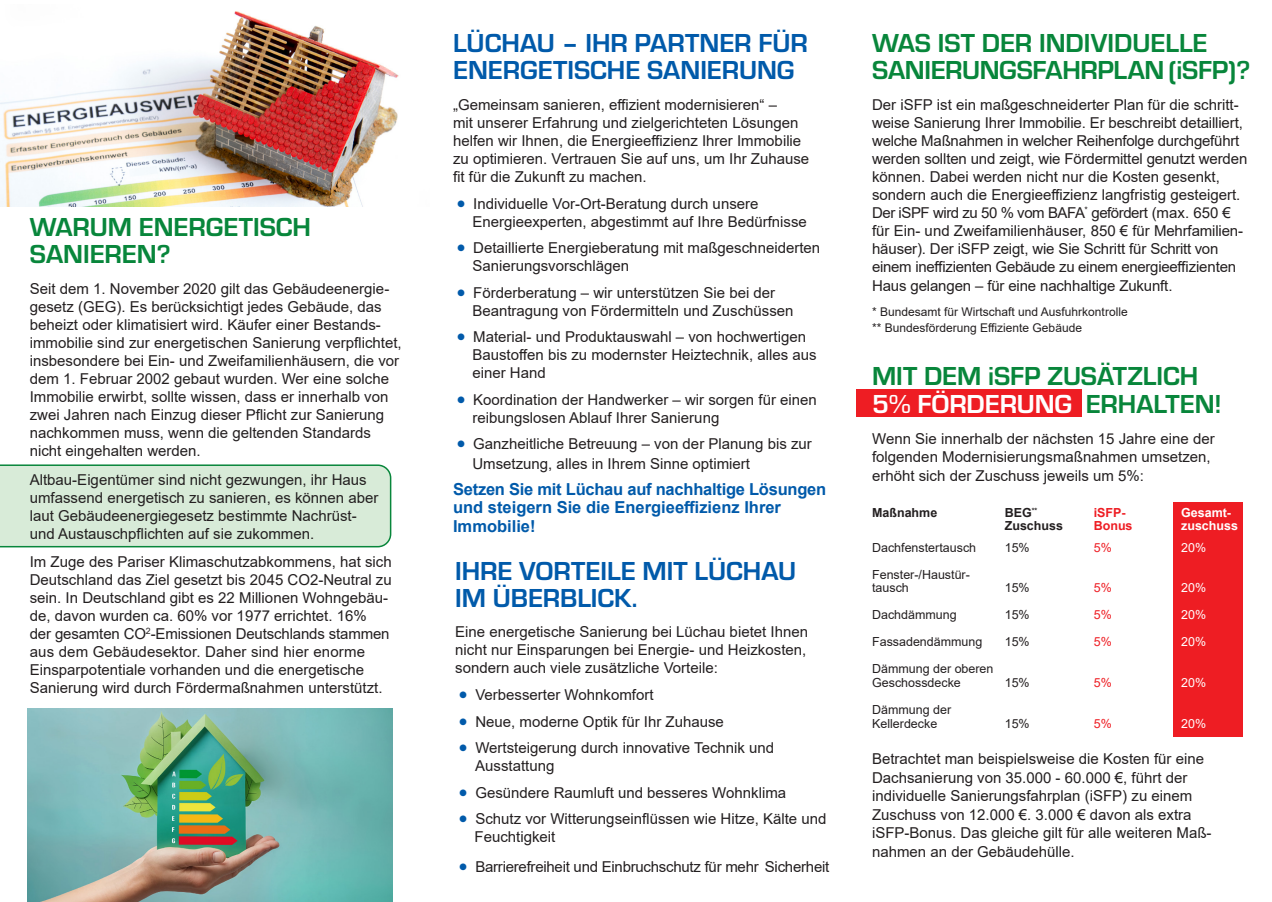
<style>
.page{position:relative;width:1272px;height:902px;background:#fff}
.page>*{position:absolute;margin:0;border:0;box-sizing:border-box;transform-origin:0 0}
.t1{font:700 27px/27px "Eurostile";color:#08863b}
.t2{font:700 27px/27px "Eurostile";color:#015aaa}
.t3{font:700 16.5px/18px "Arial";color:#015aaa}
.t4{font:15px/18px "Arial";color:#231f20}
.t5{font:12.45px/13.5px "Arial";color:#231f20}
.t6{font:700 12.45px "Arial";color:#231f20}
.t7{font:12.45px "Arial";color:#fff}
.t8{font:700 12.45px "Arial";color:#fff}
.t9{font:12.45px "Arial";color:#ee1d23}
.t10{font:700 12.45px "Arial";color:#ee1d23}
.t11{font:12px/16.2px "Arial";color:#231f20}
.s1{font-family:"Eurostile";font-weight:500;font-size:24px;color:#015aaa}
.s2{color:#fff}
</style>
<div class="page">
<img style="left:0;top:11px;width:399px;height:195px">
<img style="left:28px;top:708px;width:365px;height:193px">
<div style="left:855px;top:389px;width:226px;height:28px;background:#ee1d23"></div>
<div style="left:0;top:464px;width:391px;height:83px;background:#d8ebd8"></div>
<div style="left:1173px;top:502px;width:69px;height:234px;background:#ee1d23"></div>
<h1 class="t1" style="left:30px;top:212px;width:283px">WARUM ENERGETISCH<br>SANIEREN?</h1>
<p class="t4" style="left:30px;top:279px;width:373px">Seit dem 1. November 2020 gilt das Gebäudeenergie&shy;gesetz (GEG). Es berücksichtigt jedes Gebäude, das beheizt oder klimatisiert wird. Käufer einer Bestands&shy;immobilie sind zur energetischen Sanierung verpflichtet, insbesondere bei Ein- und Zweifamilienhäusern, die vor dem 1. Februar 2002 gebaut wurden. Wer eine solche Immobilie erwirbt, sollte wissen, dass er innerhalb von zwei Jahren nach Einzug dieser Pflicht zur Sanierung nachkommen muss, wenn die geltenden Standards nicht eingehalten werden.</p>
<p class="t4" style="left:30px;top:470px;width:350px">Altbau-Eigentümer sind nicht gezwungen, ihr Haus umfassend energetisch zu sanieren, es können aber laut Gebäudeenergiegesetz bestimmte Nachrüst&shy;und Austauschpflichten auf sie zukommen.</p>
<p class="t4" style="left:30px;top:553px;width:363px">Im Zuge des Pariser Klimaschutzabkommens, hat sich Deutschland das Ziel gesetzt bis 2045 CO2-Neutral zu sein. In Deutschland gibt es 22 Millionen Wohngebäu&shy;de, davon wurden ca. 60% vor 1977 errichtet. 16% der gesamten CO<sup>2</sup>-Emissionen Deutschlands stammen aus dem Gebäudesektor. Daher sind hier enorme Einsparpotentiale vorhanden und die energetische Sanierung wird durch Fördermaßnahmen unterstützt.</p>
<h1 class="t2" style="left:453px;top:28px;width:356px">LÜCHAU – IHR PARTNER FÜR<br>ENERGETISCHE SANIERUNG</h1>
<p class="t4" style="left:453px;top:96px;width:358px">„Gemeinsam sanieren, effizient modernisieren“ –<br>mit unserer Erfahrung und zielgerichteten Lösungen helfen wir Ihnen, die Energieeffizienz Ihrer Immobilie zu optimieren. Vertrauen Sie auf uns, um Ihr Zuhause fit für die Zukunft zu machen.</p>
<p class="t4" style="left:472px;top:194px;width:336px;text-indent:-19px"><span class="s1">•</span> Individuelle Vor-Ort-Beratung durch unsere<br>Energieexperten, abgestimmt auf Ihre Bedürfnisse</p>
<p class="t4" style="left:472px;top:239px;width:349px;text-indent:-19px"><span class="s1">•</span> Detaillierte Energieberatung mit maßgeschneiderten<br>Sanierungsvorschlägen</p>
<p class="t4" style="left:472px;top:283px;width:322px;text-indent:-19px"><span class="s1">•</span> Förderberatung – wir unterstützen Sie bei der<br>Beantragung von Fördermitteln und Zuschüssen</p>
<p class="t4" style="left:472px;top:328px;width:345px;text-indent:-19px"><span class="s1">•</span> Material- und Produktauswahl – von hochwertigen<br>Baustoffen bis zu modernster Heiztechnik, alles aus einer Hand</p>
<p class="t4" style="left:472px;top:390px;width:346px;text-indent:-19px"><span class="s1">•</span> Koordination der Handwerker – wir sorgen für einen reibungslosen Ablauf Ihrer Sanierung</p>
<p class="t4" style="left:472px;top:434px;width:341px;line-height:19.5px;text-indent:-19px"><span class="s1">•</span> Ganzheitliche Betreuung – von der Planung bis zur<br>Umsetzung, alles in Ihrem Sinne optimiert</p>
<p class="t3" style="left:453px;top:481px;width:375px">Setzen Sie mit Lüchau auf nachhaltige Lösungen und steigern Sie die Energieeffizienz Ihrer<br>Immobilie!</p>
<h1 class="t2" style="left:455px;top:555px;width:342px">IHRE VORTEILE MIT LÜCHAU<br>IM ÜBERBLICK.</h1>
<p class="t4" style="left:455px;top:623px;width:354px;text-align:justify">Eine energetische Sanierung bei Lüchau bietet Ihnen nicht nur Einsparungen bei Energie- und Heizkosten, sondern auch viele zusätzliche Vorteile:</p>
<p class="t4" style="left:455px;top:685px;width:200px"><span class="s1">•</span> Verbesserter Wohnkomfort</p>
<p class="t4" style="left:455px;top:712px;width:270px"><span class="s1">•</span> Neue, moderne Optik für Ihr Zuhause</p>
<p class="t4" style="left:475px;top:738px;width:300px;text-indent:-20px"><span class="s1">•</span> Wertsteigerung durch innovative Technik und<br>Ausstattung</p>
<p class="t4" style="left:455px;top:783px;width:332px"><span class="s1">•</span> Gesündere Raumluft und besseres Wohnklima</p>
<p class="t4" style="left:474px;top:809px;width:353px;text-indent:-19px"><span class="s1">•</span> Schutz vor Witterungseinflüssen wie Hitze, Kälte und<br>Feuchtigkeit</p>
<p class="t4" style="left:455px;top:857px;width:375px"><span class="s1">•</span> Barrierefreiheit und Einbruchschutz für mehr Sicherheit</p>
<h1 class="t1" style="left:872px;top:28px;width:379px">WAS IST DER INDIVIDUELLE<br>SANIERUNGSFAHRPLAN (iSFP)?</h1>
<p class="t4" style="left:872px;top:95px;width:377px">Der iSFP ist ein maßgeschneiderter Plan für die schritt&shy;weise Sanierung Ihrer Immobilie. Er beschreibt detailliert, welche Maßnahmen in welcher Reihenfolge durchgeführt werden sollten und zeigt, wie Fördermittel genutzt werden können. Dabei werden nicht nur die Kosten gesenkt, sondern auch die Energieeffizienz langfristig gesteigert.<br>Der iSPF wird zu 50 % vom BAFA<sup>*</sup> gefördert (max. 650 € für Ein- und Zweifamilienhäuser, 850 € für Mehrfamilien&shy;häuser). Der iSFP zeigt, wie Sie Schritt für Schritt von einem ineffizienten Gebäude zu einem energieeffizienten</p>
<p class="t4" style="left:872px;top:277px;width:302px">Haus gelangen – für eine nachhaltige Zukunft.</p>
<p class="t11" style="left:872px;top:304px;width:257px">* Bundesamt für Wirtschaft und Ausfuhrkontrolle ** Bundesförderung Effiziente Gebäude</p>
<h1 class="t1" style="left:872px;top:359px;width:351px;line-height:28.5px">MIT DEM iSFP ZUSÄTZLICH<br><span class="s2">5% FÖRDERUNG</span> ERHALTEN!</h1>
<p class="t4" style="left:872px;top:429px;width:344px">Wenn Sie innerhalb der nächsten 15 Jahre eine der folgenden Modernisierungsmaßnahmen umsetzen,</p>
<p class="t4" style="left:872px;top:467px;width:273px">erhöht sich der Zuschuss jeweils um 5%:</p>
<p class="t6" style="left:872px;top:504px;width:67px">Maßnahme</p>
<p class="t6" style="left:1004px;top:504px;width:34px">BEG<sup>**</sup></p>
<p class="t10" style="left:1093px;top:504px;width:33px">iSFP-</p>
<p class="t8" style="left:1181px;top:504px;width:51px">Gesamt-</p>
<p class="t6" style="left:1004px;top:516px;width:60px">Zuschuss</p>
<p class="t10" style="left:1093px;top:516px;width:40px">Bonus</p>
<p class="t8" style="left:1181px;top:516px;width:58px">zuschuss</p>
<p class="t5" style="left:872px;top:540px;width:106px">Dachfenstertausch</p>
<p class="t5" style="left:1004px;top:540px;width:26px">15%</p>
<p class="t9" style="left:1093px;top:539px;width:20px">5%</p>
<p class="t7" style="left:1181px;top:539px;width:26px">20%</p>
<p class="t5" style="left:872px;top:567px;width:99px">Fenster-/Haustür&shy;tausch</p>
<p class="t5" style="left:1004px;top:581px;width:26px">15%</p>
<p class="t9" style="left:1093px;top:579px;width:20px">5%</p>
<p class="t7" style="left:1181px;top:579px;width:26px">20%</p>
<p class="t5" style="left:872px;top:608px;width:86px">Dachdämmung</p>
<p class="t5" style="left:1004px;top:608px;width:26px">15%</p>
<p class="t9" style="left:1093px;top:606px;width:20px">5%</p>
<p class="t7" style="left:1181px;top:606px;width:26px">20%</p>
<p class="t5" style="left:872px;top:635px;width:112px">Fassadendämmung</p>
<p class="t5" style="left:1004px;top:635px;width:26px">15%</p>
<p class="t9" style="left:1093px;top:633px;width:20px">5%</p>
<p class="t7" style="left:1181px;top:633px;width:26px">20%</p>
<p class="t5" style="left:872px;top:662px;width:123px">Dämmung der oberen<br>Geschossdecke</p>
<p class="t5" style="left:1004px;top:675px;width:26px">15%</p>
<p class="t9" style="left:1093px;top:674px;width:20px">5%</p>
<p class="t7" style="left:1181px;top:674px;width:26px">20%</p>
<p class="t5" style="left:872px;top:702px;width:81px">Dämmung der<br>Kellerdecke</p>
<p class="t5" style="left:1004px;top:716px;width:26px">15%</p>
<p class="t9" style="left:1093px;top:714px;width:20px">5%</p>
<p class="t7" style="left:1181px;top:714px;width:26px">20%</p>
<p class="t4" style="left:872px;top:749px;width:341px;line-height:18.5px">Betrachtet man beispielsweise die Kosten für eine Dachsanierung von 35.000 - 60.000 €, führt der individuelle Sanierungsfahrplan (iSFP) zu einem Zuschuss von 12.000 €. 3.000 € davon als extra iSFP-Bonus. Das gleiche gilt für alle weiteren Maß&shy;nahmen an der Gebäudehülle.</p>
</div>
